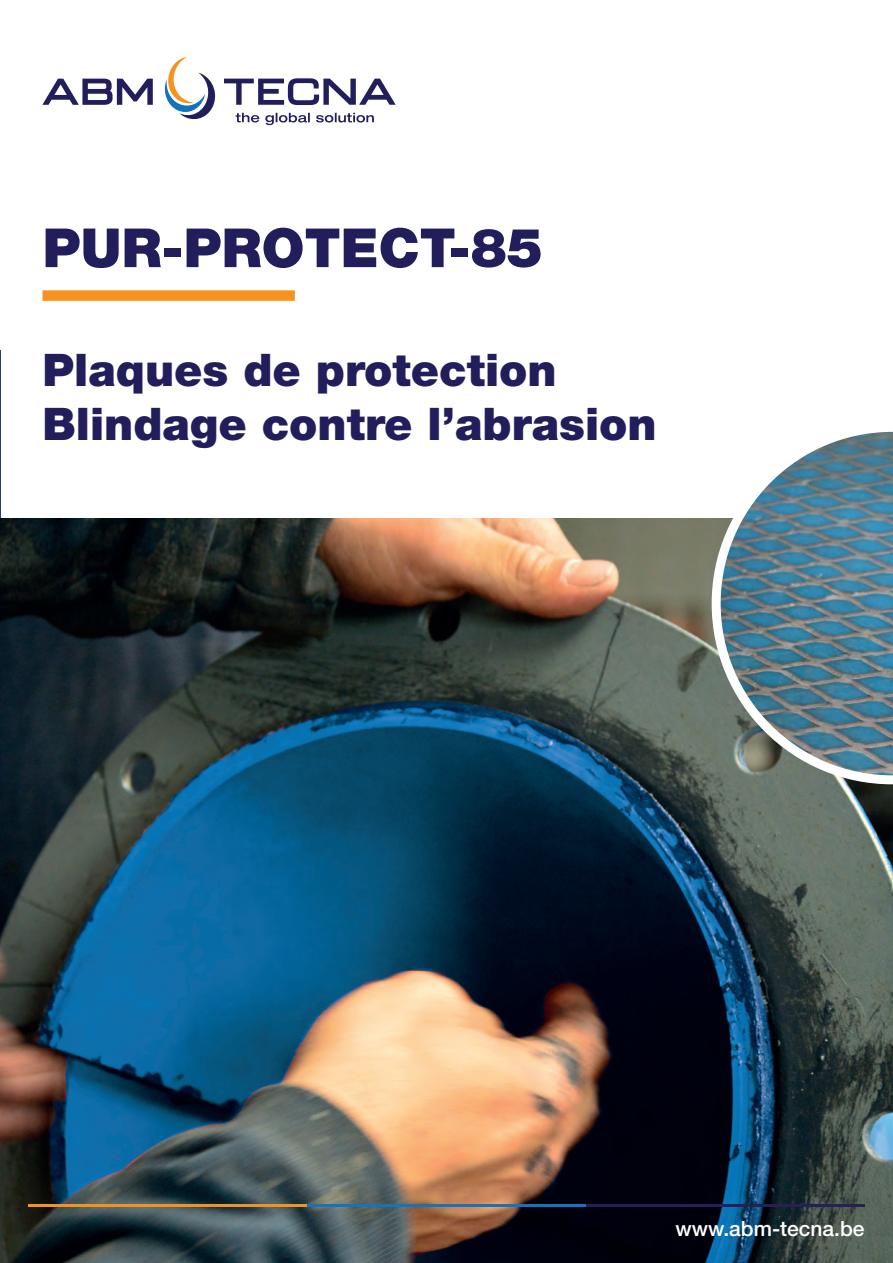
<style>
.page{position:relative;width:893px;height:1263px;background:#fff}
.page>*{position:absolute;margin:0;border:0;box-sizing:border-box;transform-origin:0 0}
.t1{font:900 54px "Helvetica Neue LT Std";color:#221d5b}
.t2{font:900 45px/54px "Helvetica Neue LT Std";color:#221d5b}
.t3{font:500 21px "Helvetica Neue LT Std";color:#fff}
</style>
<div class="page">
<img style="left:0;top:351px;width:1px;height:912px">
<svg style="left:43px;top:57px;width:352px;height:68px"></svg>
<img style="left:1px;top:519px;width:892px;height:744px">
<hr style="left:28px;top:1204px;width:279px;height:2px;background:#f3931f">
<hr style="left:307px;top:1204px;width:279px;height:2px;background:#1672b9">
<hr style="left:586px;top:1204px;width:278px;height:2px;background:#252157">
<div style="left:43px;top:290px;width:252px;height:11px;background:#f7931d"></div>
<svg style="left:712px;top:431px;width:181px;height:353px"></svg>
<p class="t1" style="left:43px;top:216px;width:502px">PUR-PROTECT-85</p>
<p class="t2" style="left:43px;top:343px;width:616px">Plaques de protection<br>Blindage contre l’abrasion</p>
<p class="t3" style="left:676px;top:1216px;width:191px">www.abm-tecna.be</p>
</div>
